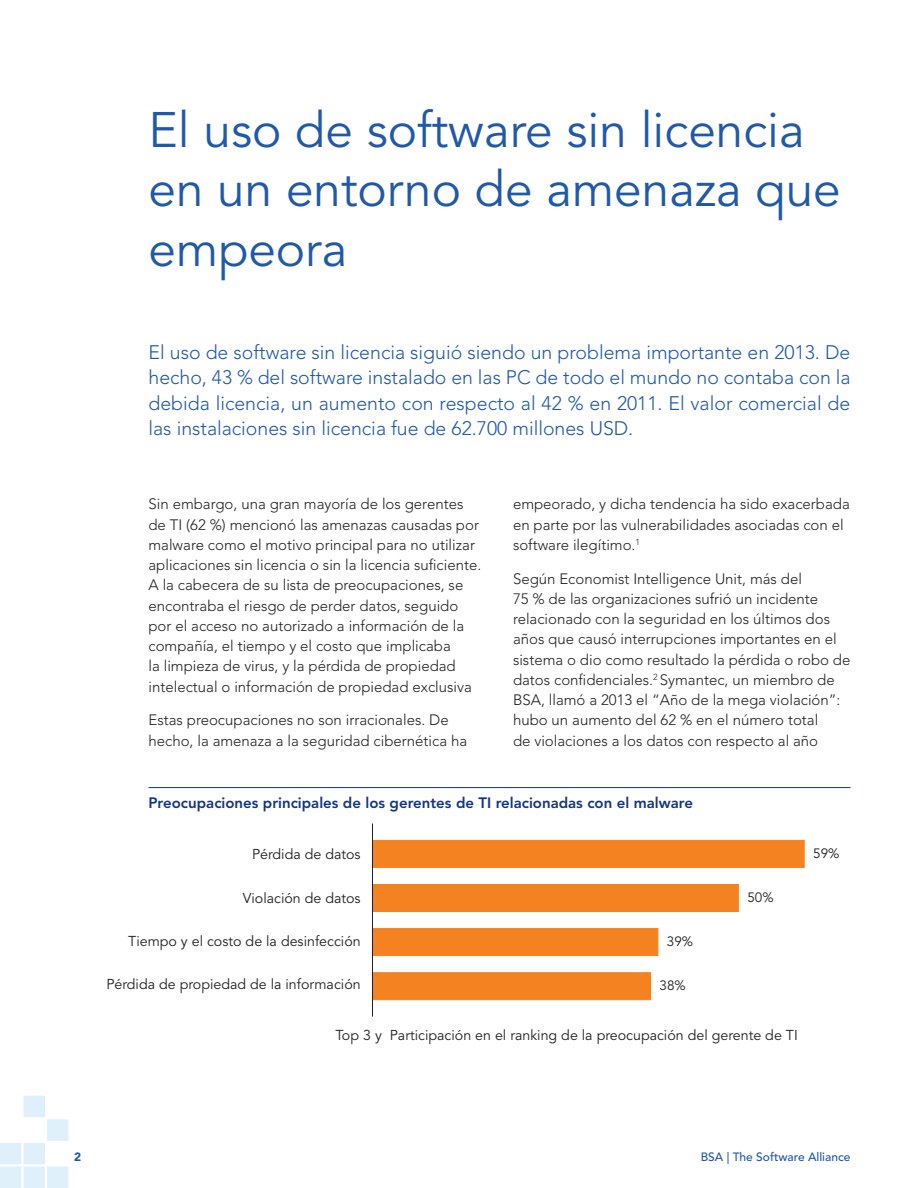
<style>
.page{position:relative;width:918px;height:1188px;background:#fff}
.page>*{position:absolute;margin:0;border:0;box-sizing:border-box;transform-origin:0 0}
.main_head{font:49.5px/59.4px "Avenir LT Std";color:#2059a8}
.first_paragraph{font:300 19.5px/25.5px "Avenir LT Std";color:#2059a8;text-align:justify}
.body{font:300 15px/20.2px "Avenir LT Std";color:#231f20}
.Chart_Headings_2{font:800 15px "Avenir LT Std";color:#133583}
.body-2{font:14.25px "Avenir LT Std";color:#231f20}
.t1{font:13.5px "Avenir LT Std";color:#231f20}
.t2{font:italic 13.5px "Avenir LT Std";color:#231f20}
.t3{font:500 12px "Avenir LT Std";color:#2059a8}
.t4{font:900 12px "Avenir LT Std";color:#2059a8}
</style>
<div class="page">
<svg style="left:0;top:1096px;width:69px;height:92px"></svg>
<div style="left:372px;top:840px;width:433px;height:28px;background:#f58220;border:1px solid #f58220"></div>
<div style="left:372px;top:884px;width:367px;height:28px;background:#f58220"></div>
<div style="left:372px;top:928px;width:286px;height:28px;background:#f58220;border:1px solid #f58220"></div>
<div style="left:372px;top:972px;width:279px;height:28px;background:#f58220;border:1px solid #f58220"></div>
<hr style="left:372px;top:824px;width:1px;height:193px;background:#231f20">
<hr style="left:148px;top:787px;width:702px;height:1px;background:#133583">
<p class="main_head" style="left:148px;top:101px;width:694px">El uso de software sin licencia en un entorno de amenaza que empeora</p>
<p class="first_paragraph" style="left:148px;top:339px;width:704px">El uso de software sin licencia siguió siendo un problema importante en 2013. De hecho, 43 % del software instalado en las PC de todo el mundo no contaba con la debida licencia, un aumento con respecto al 42 % en 2011. El valor comercial de las instalaciones sin licencia fue de 62.700 millones USD.</p>
<p class="body" style="left:148px;top:494px;width:334px">Sin embargo, una gran mayoría de los gerentes de TI (62 %) mencionó las amenazas causadas por malware como el motivo principal para no utilizar aplicaciones sin licencia o sin la licencia suficiente.<br>A la cabecera de su lista de preocupaciones, se encontraba el riesgo de perder datos, seguido por el acceso no autorizado a información de la compañía, el tiempo y el costo que implicaba<br>la limpieza de virus, y la pérdida de propiedad intelectual o información de propiedad exclusiva</p>
<p class="body" style="left:148px;top:710px;width:320px">Estas preocupaciones no son irracionales. De hecho, la amenaza a la seguridad cibernética ha</p>
<p class="body" style="left:513px;top:494px;width:338px">empeorado, y dicha tendencia ha sido exacerbada en parte por las vulnerabilidades asociadas con el software ilegítimo.<sup>1</sup></p>
<p class="body" style="left:513px;top:568px;width:339px">Según Economist Intelligence Unit, más del<br>75 % de las organizaciones sufrió un incidente relacionado con la seguridad en los últimos dos años que causó interrupciones importantes en el sistema o dio como resultado la pérdida o robo de datos confidenciales.<sup>2</sup> Symantec, un miembro de BSA, llamó a 2013 el “Año de la mega violación”: hubo un aumento del 62 % en el número total<br>de violaciones a los datos con respecto al año</p>
<p class="Chart_Headings_2" style="left:148px;top:794px;width:546px">Preocupaciones principales de los gerentes de TI relacionadas con el malware</p>
<p class="body-2" style="left:252px;top:846px;width:110px">Pérdida de datos</p>
<p class="body-2" style="left:243px;top:889px;width:120px">Violación de datos</p>
<p class="body-2" style="left:128px;top:933px;width:234px">Tiempo y el costo de la desinfección</p>
<p class="body-2" style="left:106px;top:976px;width:256px">Pérdida de propiedad de la información</p>
<p class="body-2" style="left:335px;top:1026px;width:464px">Top 3 y Participación en el ranking de la preocupación del gerente de TI</p>
<p class="t1" style="left:292px;top:845px;width:74px">Loss of data</p>
<p class="t1" style="left:278px;top:889px;width:88px">Data breaches</p>
<p class="t1" style="left:210px;top:933px;width:157px">Time and cost to disinfect</p>
<p class="t1" style="left:148px;top:977px;width:218px">Loss of IP or proprietary information</p>
<p class="t1" style="left:747px;top:889px;width:28px">50%</p>
<p class="t1" style="left:667px;top:933px;width:28px">39%</p>
<p class="t1" style="left:660px;top:977px;width:28px">38%</p>
<p class="t2" style="left:372px;top:1023px;width:346px">Share of IT Managers Ranking the Concern in Their Top 3</p>
<p class="t1" style="left:813px;top:845px;width:28px">59%</p>
<p class="t4" style="left:74px;top:1150px;width:9px">2</p>
<p class="t3" style="left:701px;top:1150px;width:151px">BSA | The Software Alliance</p>
</div>
